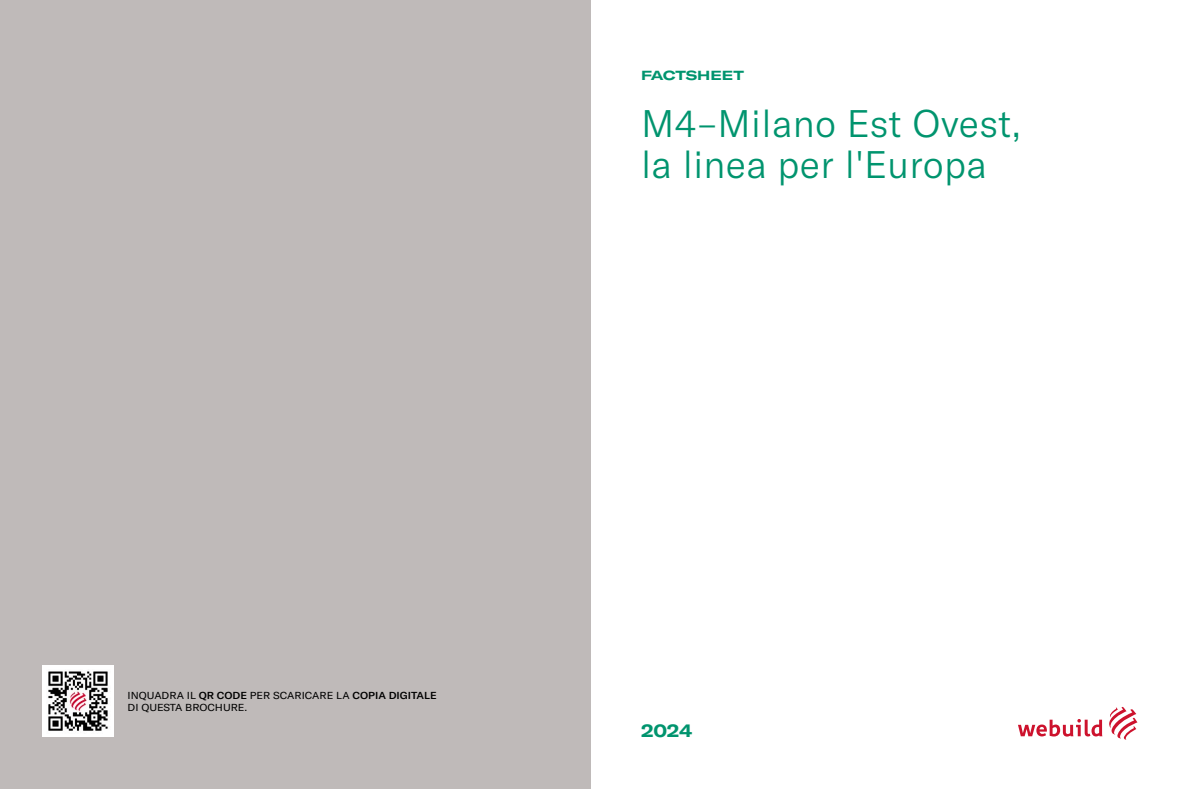
<style>
.page{position:relative;width:1180px;height:789px;background:#fff}
.page>*{position:absolute;margin:0;border:0;box-sizing:border-box;transform-origin:0 0}
.t1{font:300 37.8px/41px "GT America";letter-spacing:.01em;color:#00946e}
.t2{font:700 expanded 18px "GT America";color:#00946e}
.t3{font:700 expanded 13px "GT America";letter-spacing:-.005em;color:#00946e}
.t4{font:10px/12px "GT America";color:#000;scale:1.08 1}
.s1{font-weight:500}
</style>
<div class="page">
<div style="left:0;top:0;width:590px;height:788px;background:#bfbab9"></div>
<svg style="left:1109px;top:706px;width:28px;height:33px"></svg>
<svg style="left:1018px;top:719px;width:84px;height:17px"></svg>
<img style="left:43px;top:665px;width:70px;height:71px">
<p class="t4" style="left:128px;top:689px;width:287px">INQUADRA IL <span class="s1">QR CODE</span> PER SCARICARE LA <span class="s1">COPIA DIGITALE<br></span>DI QUESTA BROCHURE.</p>
<h3 class="t3" style="left:641px;top:67px;width:104px">FACTSHEET</h3>
<h1 class="t1" style="left:641px;top:103px;width:381px">M4–Milano Est Ovest, la linea per l'Europa</h1>
<h2 class="t2" style="left:641px;top:718px;width:53px">2024</h2>
</div>
